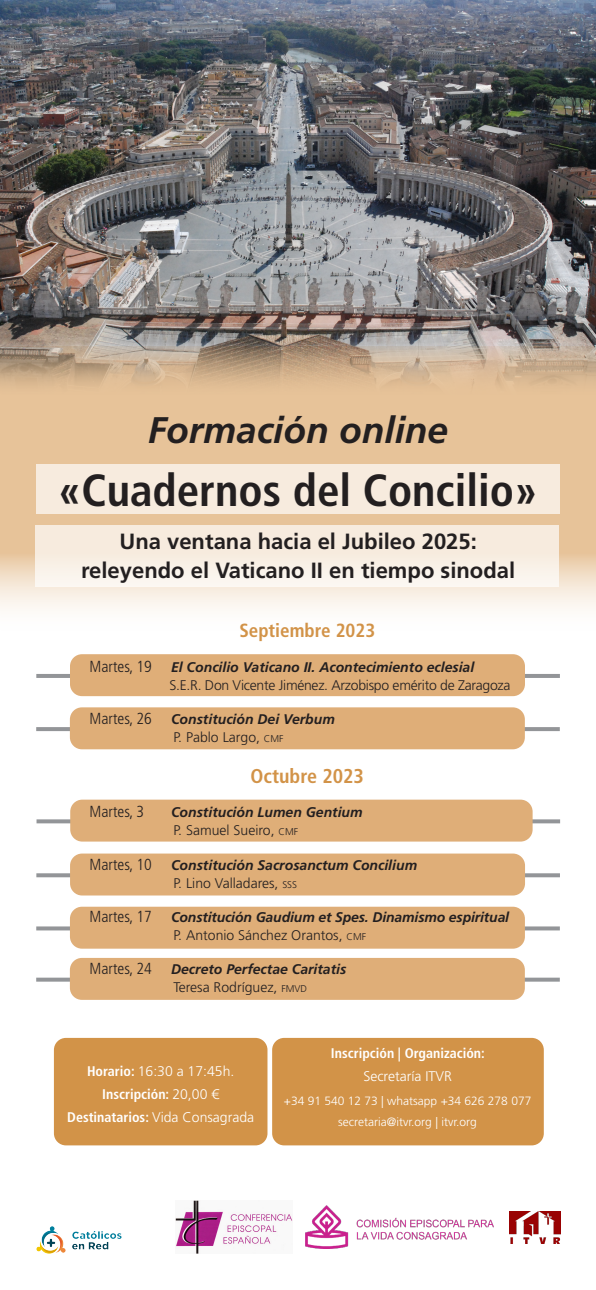
<style>
.page{position:relative;width:596px;height:1290px;background:#fff}
.page>*{position:absolute;margin:0;border:0;box-sizing:border-box;transform-origin:0 0}
.Título{font:700 condensed 45px "Frutiger LT Std";color:#231f20}
.Título-2{font:italic 700 37px "Frutiger LT Std";color:#231f20}
.t1{font:700 22px "Frutiger LT Std";color:#231f20}
.t2{font:700 condensed 20px "Frutiger LT Std";color:#d29348}
.t3{font:700 condensed 19px "Frutiger LT Std";color:#d29348}
.t4{font:300 condensed 16px "Frutiger LT Std";color:#231f20}
.t5{font:italic 700 14px "Frutiger LT Std";color:#231f20}
.t6{font:300 14px "Frutiger LT Std";color:#231f20}
.t7{font:700 condensed 14px "Frutiger LT Std";color:#fff}
.t8{font:300 14px "Frutiger LT Std";letter-spacing:-.02em;color:#231f20}
.t9{font:300 14px "Frutiger LT Std";color:#fff}
.t10{font:300 12px "Frutiger LT Std";color:#fff}
.s1{font-weight:300;font-style:normal;font-stretch:condensed;font-size:16px}
.s2{font-size:9.8px}
.s3{font-weight:700;font-stretch:condensed}
.s4{font-weight:300;font-stretch:normal}
</style>
<div class="page">
<div style="left:54px;top:1038px;width:213px;height:107px;background:#d29348;border-radius:12px"></div>
<div style="left:272px;top:1038px;width:271px;height:107px;background:#d29348;border-radius:12px"></div>
<svg style="left:36px;top:977px;width:523px;height:4px"></svg>
<div style="left:70px;top:958px;width:454px;height:42px;background:#dfae78;border-radius:12px"></div>
<svg style="left:36px;top:873px;width:523px;height:4px"></svg>
<div style="left:70px;top:853px;width:454px;height:42px;background:#dfae78;border-radius:12px"></div>
<svg style="left:36px;top:926px;width:523px;height:4px"></svg>
<div style="left:70px;top:907px;width:454px;height:41px;background:#dfae78;border-radius:12px"></div>
<hr style="left:36px;top:674px;width:523px;height:4px;background:#939598">
<div style="left:70px;top:654px;width:454px;height:42px;background:#dfae78;border-radius:12px"></div>
<svg style="left:0;top:398px;width:595px;height:211px;background:#eacca9"></svg>
<img style="left:0;top:0;width:595px;height:398px">
<img style="left:509px;top:1211px;width:51px;height:32px">
<img style="left:36px;top:1226px;width:85px;height:28px">
<hr style="left:36px;top:727px;width:523px;height:4px;background:#939598">
<div style="left:70px;top:707px;width:454px;height:42px;background:#dfae78;border-radius:12px"></div>
<svg style="left:36px;top:819px;width:523px;height:4px"></svg>
<div style="left:70px;top:799px;width:462px;height:42px;background:#dfae78;border-radius:12px"></div>
<img style="left:176px;top:1200px;width:117px;height:54px">
<img style="left:306px;top:1205px;width:188px;height:43px">
<div style="left:36px;top:525px;width:523px;height:62px;background:linear-gradient(to right,#f8efe4,#f8efe4)"></div>
<div style="left:36px;top:464px;width:523px;height:50px;background:#f7ebde"></div>
<p class="Título-2" style="left:148px;top:408px;width:302px">Formación online</p>
<p class="Título" style="left:58px;top:463px;width:480px">«Cuadernos del Concilio»</p>
<p class="t1" style="left:119px;top:528px;width:359px">Una ventana hacia el Jubileo 2025:</p>
<p class="t1" style="left:81px;top:558px;width:435px">releyendo el Vaticano II en tiempo sinodal</p>
<p class="t3" style="left:239px;top:619px;width:137px">Septiembre 2023</p>
<p class="t5" style="left:90px;top:658px;width:386px"><span class="s1">Martes, 19</span> El Concilio Vaticano II. Acontecimiento eclesial</p>
<p class="t8" style="left:169px;top:677px;width:342px">S.E.R. Don Vicente Jiménez. Arzobispo emérito de Zaragoza</p>
<p class="t5" style="left:90px;top:711px;width:246px"><span class="s1">Martes, 26</span> Constitución Dei Verbum</p>
<p class="t6" style="left:173px;top:729px;width:112px">P. Pablo Largo, <span class="s2">CMF</span></p>
<p class="t2" style="left:250px;top:764px;width:115px">Octubre 2023</p>
<p class="t4" style="left:90px;top:803px;width:56px">Martes, 3</p>
<p class="t5" style="left:171px;top:804px;width:193px">Constitución Lumen Gentium</p>
<p class="t6" style="left:173px;top:822px;width:126px">P. Samuel Sueiro, <span class="s2">CMF</span></p>
<p class="t5" style="left:90px;top:856px;width:329px"><span class="s1">Martes, 10</span> Constitución Sacrosanctum Concilium</p>
<p class="t6" style="left:173px;top:875px;width:125px">P. Lino Valladares, <span class="s2">SSS</span></p>
<p class="t5" style="left:90px;top:909px;width:421px"><span class="s1">Martes, 17</span> Constitución Gaudium et Spes. Dinamismo espiritual</p>
<p class="t6" style="left:173px;top:927px;width:194px">P. Antonio Sánchez Orantos, <span class="s2">CMF</span></p>
<p class="t5" style="left:90px;top:961px;width:258px"><span class="s1">Martes, 24</span> Decreto Perfectae Caritatis</p>
<p class="t6" style="left:173px;top:979px;width:135px">Teresa Rodríguez, <span class="s2">FMVD</span></p>
<p class="t9" style="left:87px;top:1063px;width:149px"><span class="s3">Horario:</span> 16:30 a 17:45h.</p>
<p class="t7" style="left:102px;top:1086px;width:118px">Inscripción: <span class="s4">20,00 €</span></p>
<p class="t7" style="left:67px;top:1109px;width:188px">Destinatarios: <span class="s4">Vida Consagrada</span></p>
<p class="t7" style="left:331px;top:1045px;width:155px">Inscripción | Organización:</p>
<p class="t9" style="left:363px;top:1068px;width:90px">Secretaría ITVR</p>
<p class="t10" style="left:284px;top:1093px;width:249px">+34 91 540 12 73 | whatsapp +34 626 278 077</p>
<p class="t10" style="left:338px;top:1114px;width:140px">secretaria@itvr.org | itvr.org</p>
</div>
